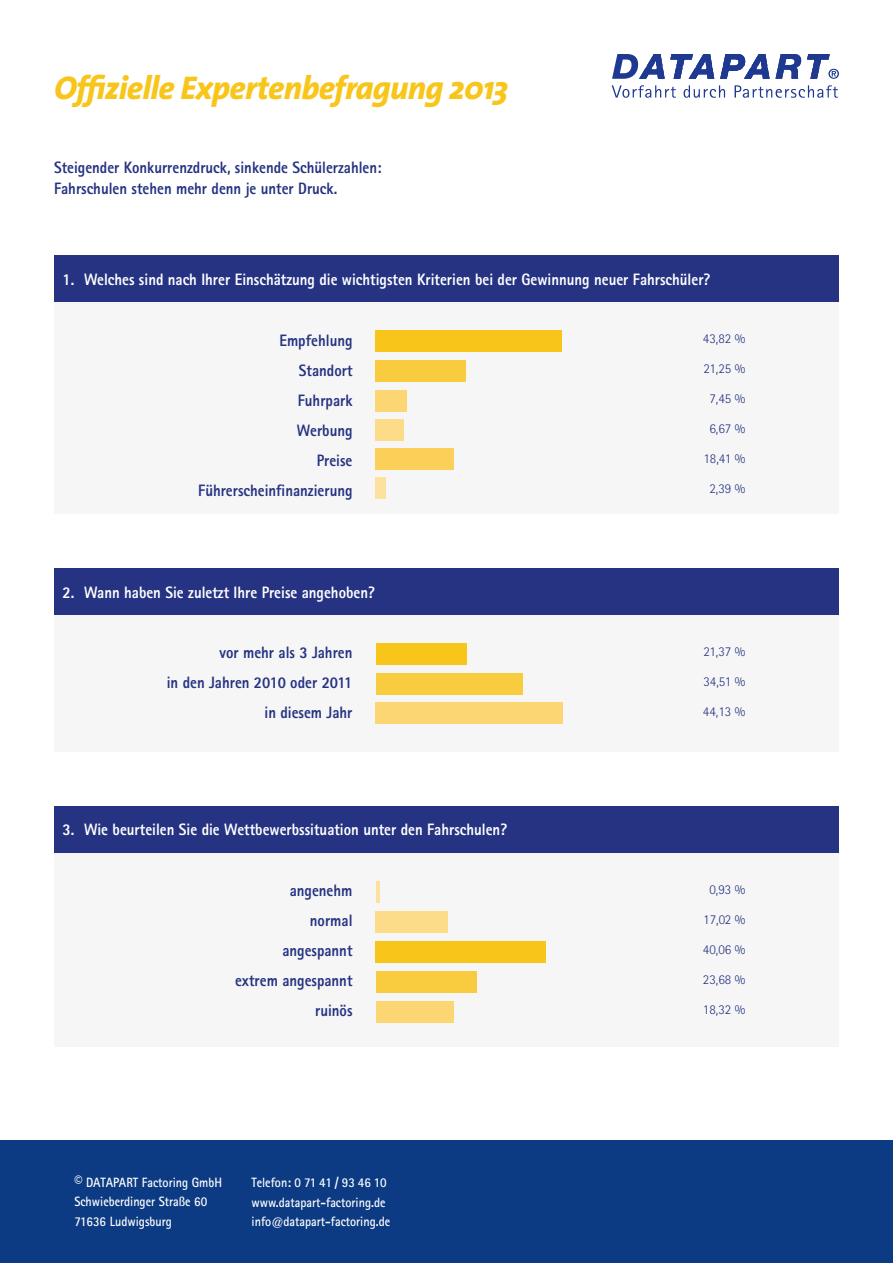
<style>
.page{position:relative;width:893px;height:1263px;background:#fff}
.page>*{position:absolute;margin:0;border:0;box-sizing:border-box;transform-origin:0 0}
.t1{font:italic 800 33px "The Sans";letter-spacing:-.02em;color:#f8c51a}
.t2{font:800 16.5px/30px "Rotis Sans Serif";color:#253382;text-align:right;scale:.9 1}
.t3{font:800 16.5px "Rotis Sans Serif";color:#fff;scale:.9 1}
.t4{font:700 13.5px/19.5px "Rotis Sans Serif";color:#fff;scale:.9 1}
.t5{font:300 13.5px "Rotis Sans Serif";color:#253382}
.s1{font-size:18px}
</style>
<div class="page">
<div style="left:54px;top:255px;width:785px;height:259px;background:#f6f6f6"></div>
<div style="left:376px;top:331px;width:186px;height:21px;background:#f8c51a"></div>
<div style="left:376px;top:360px;width:90px;height:22px;background:#f9cb3e"></div>
<div style="left:376px;top:390px;width:31px;height:21px;background:#fbd672"></div>
<div style="left:376px;top:449px;width:78px;height:21px;background:#fad059"></div>
<div style="left:376px;top:419px;width:28px;height:21px;background:#fcdc89"></div>
<div style="left:376px;top:478px;width:10px;height:21px;background:#fde29e"></div>
<div style="left:54px;top:568px;width:785px;height:184px;background:#f6f6f6"></div>
<div style="left:54px;top:806px;width:785px;height:241px;background:#f6f6f6"></div>
<svg style="left:612px;top:54px;width:102px;height:25px"></svg>
<svg style="left:720px;top:54px;width:49px;height:25px"></svg>
<svg style="left:775px;top:54px;width:26px;height:25px"></svg>
<svg style="left:612px;top:85px;width:64px;height:13px"></svg>
<svg style="left:684px;top:85px;width:41px;height:13px"></svg>
<svg style="left:735px;top:85px;width:103px;height:13px"></svg>
<svg style="left:807px;top:54px;width:32px;height:25px"></svg>
<div style="left:54px;top:255px;width:785px;height:47px;background:#253382"></div>
<div style="left:54px;top:568px;width:785px;height:46px;background:#253382"></div>
<div style="left:54px;top:806px;width:785px;height:46px;background:#253382"></div>
<div style="left:376px;top:643px;width:90px;height:21px;background:#f8c51a"></div>
<hr style="left:376px;top:881px;width:4px;height:21px;background:#fde29e">
<div style="left:376px;top:673px;width:146px;height:21px;background:#f9cb3e"></div>
<div style="left:376px;top:911px;width:72px;height:21px;background:#fcdc89"></div>
<div style="left:376px;top:971px;width:100px;height:21px;background:#f9cb3e"></div>
<div style="left:376px;top:703px;width:187px;height:21px;background:#fbd672"></div>
<div style="left:376px;top:941px;width:170px;height:21px;background:#f8c51a"></div>
<div style="left:376px;top:1001px;width:78px;height:22px;background:#fbd672"></div>
<div style="left:0;top:1141px;width:893px;height:122px;background:#0c3b83"></div>
<h1 class="t1" style="left:54px;top:75px;width:456px">Offizielle Expertenbefragung 2013</h1>
<p class="t2" style="left:54px;top:158px;width:365px;line-height:21px;text-align:left">Steigender Konkurrenzdruck, sinkende Schülerzahlen:<br>Fahrschulen stehen mehr denn je unter Druck.</p>
<p class="t3" style="left:63px;top:272px;width:721px">1. Welches sind nach Ihrer Einschätzung die wichtigsten Kriterien bei der Gewinnung neuer Fahrschüler?</p>
<p class="t2" style="left:198px;top:326px;width:173px">Empfehlung<br>Standort<br>Fuhrpark<br>Werbung<br>Preise<br>Führerscheinfinanzierung</p>
<p class="t5" style="left:703px;top:334px;width:44px">43,82 %</p>
<p class="t5" style="left:703px;top:364px;width:43px">21,25 %</p>
<p class="t5" style="left:709px;top:394px;width:37px">7,45 %</p>
<p class="t5" style="left:709px;top:424px;width:37px">6,67 %</p>
<p class="t5" style="left:703px;top:454px;width:43px">18,41 %</p>
<p class="t5" style="left:709px;top:484px;width:37px">2,39 %</p>
<p class="t3" style="left:63px;top:585px;width:349px">2. Wann haben Sie zuletzt Ihre Preise angehoben?</p>
<p class="t2" style="left:167px;top:639px;width:208px">vor mehr als 3 Jahren<br>in den Jahren 2010 oder 2011 in diesem Jahr</p>
<p class="t3" style="left:63px;top:823px;width:496px">3. Wie beurteilen Sie die Wettbewerbssituation unter den Fahrschulen?</p>
<p class="t2" style="left:235px;top:877px;width:132px">angenehm<br>normal<br>angespannt<br>extrem angespannt ruinös</p>
<p class="t4" style="left:74px;top:1173px;width:165px"><span class="s1">©</span> DATAPART Factoring GmbH<br>Schwieberdinger Straße 60<br>71636 Ludwigsburg</p>
<p class="t4" style="left:252px;top:1174px;width:156px">Telefon: 0 71 41 / 93 46 10 www.datapart-factoring.de info@datapart-factoring.de</p>
<p class="t5" style="left:703px;top:647px;width:43px">21,37 %</p>
<p class="t5" style="left:703px;top:677px;width:43px">34,51 %</p>
<p class="t5" style="left:703px;top:707px;width:44px">44,13 %</p>
<p class="t5" style="left:709px;top:885px;width:37px">0,93 %</p>
<p class="t5" style="left:703px;top:915px;width:43px">17,02 %</p>
<p class="t5" style="left:703px;top:945px;width:44px">40,06 %</p>
<p class="t5" style="left:703px;top:975px;width:44px">23,68 %</p>
<p class="t5" style="left:703px;top:1005px;width:44px">18,32 %</p>
</div>
